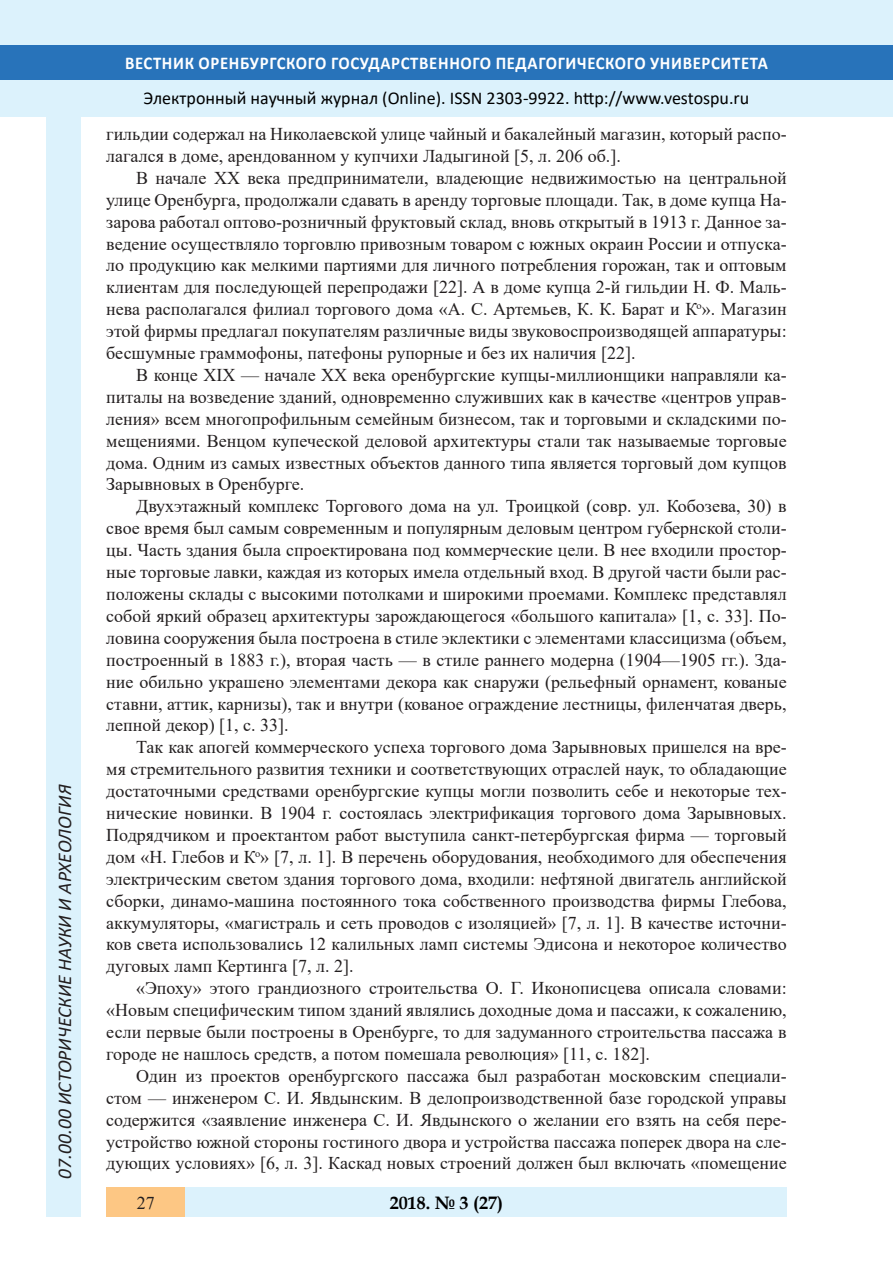
<style>
.page{position:relative;width:893px;height:1263px;background:#fff}
.page>*{position:absolute;margin:0;border:0;box-sizing:border-box;transform-origin:0 0}
.t1{font:italic 19.5px "Calibri";color:#231f20}
.Стиль2{font:18px/21.9px "Times New Roman";color:#231f20;text-align:justify}
.t2{font:18px "Calibri";color:#000}
.t3{font:700 18px "Calibri";letter-spacing:.04em;color:#fff;scale:.93 1}
.t4{font:700 18px "Book Antiqua";color:#000}
</style>
<div class="page">
<div style="left:0;top:0;width:893px;height:116px;background:#dcf2fc"></div>
<div style="left:0;top:45px;width:893px;height:34px;background:#2873ba"></div>
<div style="left:47px;top:116px;width:34px;height:1101px;background:#dcf2fc"></div>
<div style="left:106px;top:1188px;width:681px;height:29px;background:#dcf2fc"></div>
<div style="left:106px;top:1188px;width:79px;height:29px;background:#fdc784"></div>
<p class="t1" style="left:51px;top:1179px;width:395px;rotate:-90deg">07.00.00 ИСТОРИЧЕСКИЕ НАУКИ И АРХЕОЛОГИЯ</p>
<p class="t1" style="left:51px;top:1105px;width:206px;rotate:-90deg">БИОЛОГИЧЕСКИЕ НАУКИ</p>
<p class="t1" style="left:51px;top:1169px;width:11px;rotate:-90deg">3</p>
<p class="t3" style="left:125px;top:50px;width:693px">ВЕСТНИК ОРЕНБУРГСКОГО ГОСУДАРСТВЕННОГО ПЕДАГОГИЧЕСКОГО УНИВЕРСИТЕТА</p>
<p class="t2" style="left:144px;top:85px;width:607px">Электронный научный журнал (Online). ISSN 2303-9922. http://www.vestospu.ru</p>
<p class="t2" style="left:583px;top:85px;width:13px">t</p>
<p class="t2" style="left:583px;top:85px;width:13px">t</p>
<p class="Стиль2" style="left:106px;top:122px;width:682px">гильдии содержал на Николаевской улице чайный и бакалейный магазин, который распо&shy;лагался в доме, арендованном у купчихи Ладыгиной [5, л. 206 об.].</p>
<p class="Стиль2" style="left:106px;top:166px;width:682px;text-indent:30px">В начале ХХ века предприниматели, владеющие недвижимостью на центральной улице Оренбурга, продолжали сдавать в аренду торговые площади. Так, в доме купца На&shy;зарова работал оптово-розничный фруктовый склад, вновь открытый в 1913 г. Данное за&shy;ведение осуществляло торговлю привозным товаром с южных окраин России и отпуска&shy;ло продукцию как мелкими партиями для личного потребления горожан, так и оптовым клиентам для последующей перепродажи [22]. А в доме купца 2-й гильдии Н. Ф. Маль&shy;нева располагался филиал торгового дома «А. С. Артемьев, К. К. Барат и К<sup>о</sup>». Магазин этой фирмы предлагал покупателям различные виды звуковоспроизводящей аппаратуры: бесшумные граммофоны, патефоны рупорные и без их наличия [22].</p>
<p class="Стиль2" style="left:106px;top:363px;width:682px;text-indent:30px">В конце XIX — начале XX века оренбургские купцы-миллионщики направляли ка&shy;питалы на возведение зданий, одновременно служивших как в качестве «центров управ&shy;ления» всем многопрофильным семейным бизнесом, так и торговыми и складскими по&shy;мещениями. Венцом купеческой деловой архитектуры стали так называемые торговые дома. Одним из самых известных объектов данного типа является торговый дом купцов Зарывновых в Оренбурге.</p>
<p class="Стиль2" style="left:106px;top:495px;width:682px;text-indent:30px">Двухэтажный комплекс Торгового дома на ул. Троицкой (совр. ул. Кобозева, 30) в свое время был самым современным и популярным деловым центром губернской столи&shy;цы. Часть здания была спроектирована под коммерческие цели. В нее входили простор&shy;ные торговые лавки, каждая из которых имела отдельный вход. В другой части были рас&shy;положены склады с высокими потолками и широкими проемами. Комплекс представлял собой яркий образец архитектуры зарождающегося «большого капитала» [1, с. 33]. По&shy;ловина сооружения была построена в стиле эклектики с элементами классицизма (объем, построенный в 1883 г.), вторая часть — в стиле раннего модерна (1904—1905 гг.). Зда&shy;ние обильно украшено элементами декора как снаружи (рельефный орнамент, кованые ставни, аттик, карнизы), так и внутри (кованое ограждение лестницы, филенчатая дверь, лепной декор) [1, с. 33].</p>
<p class="Стиль2" style="left:106px;top:736px;width:682px;text-indent:30px">Так как апогей коммерческого успеха торгового дома Зарывновых пришелся на вре&shy;мя стремительного развития техники и соответствующих отраслей наук, то обладающие достаточными средствами оренбургские купцы могли позволить себе и некоторые тех&shy;нические новинки. В 1904 г. состоялась электрификация торгового дома Зарывновых.<br>Подрядчиком и проектантом работ выступила санкт-петербургская фирма — торговый дом «Н. Глебов и К<sup>о</sup>» [7, л. 1]. В перечень оборудования, необходимого для обеспечения электрическим светом здания торгового дома, входили: нефтяной двигатель английской сборки, динамо-машина постоянного тока собственного производства фирмы Глебова, аккумуляторы, «магистраль и сеть проводов с изоляцией» [7, л. 1]. В качестве источни&shy;ков света использовались 12 калильных ламп системы Эдисона и некоторое количество дуговых ламп Кертинга [7, л. 2].</p>
<p class="Стиль2" style="left:106px;top:977px;width:682px;text-indent:30px">«Эпоху» этого грандиозного строительства О. Г. Иконописцева описала словами: «Новым специфическим типом зданий являлись доходные дома и пассажи, к сожалению, если первые были построены в Оренбурге, то для задуманного строительства пассажа в городе не нашлось средств, а потом помешала революция» [11, с. 182].</p>
<p class="Стиль2" style="left:106px;top:1064px;width:682px;text-indent:30px">Один из проектов оренбургского пассажа был разработан московским специали&shy;стом — инженером С. И. Явдынским. В делопроизводственной базе городской управы содержится «заявление инженера С. И. Явдынского о желании его взять на себя пере&shy;устройство южной стороны гостиного двора и устройства пассажа поперек двора на сле&shy;дующих условиях» [6, л. 3]. Каскад новых строений должен был включать «помещение</p>
<p class="t4" style="left:390px;top:1190px;width:115px">2018. № 3 (27)</p>
<p class="Стиль2" style="left:137px;top:1191px;width:19px">27</p>
<p class="t4" style="left:460px;top:1190px;width:39px">2 6</p>
<p class="t4" style="left:460px;top:1190px;width:39px">1 5</p>
</div>
